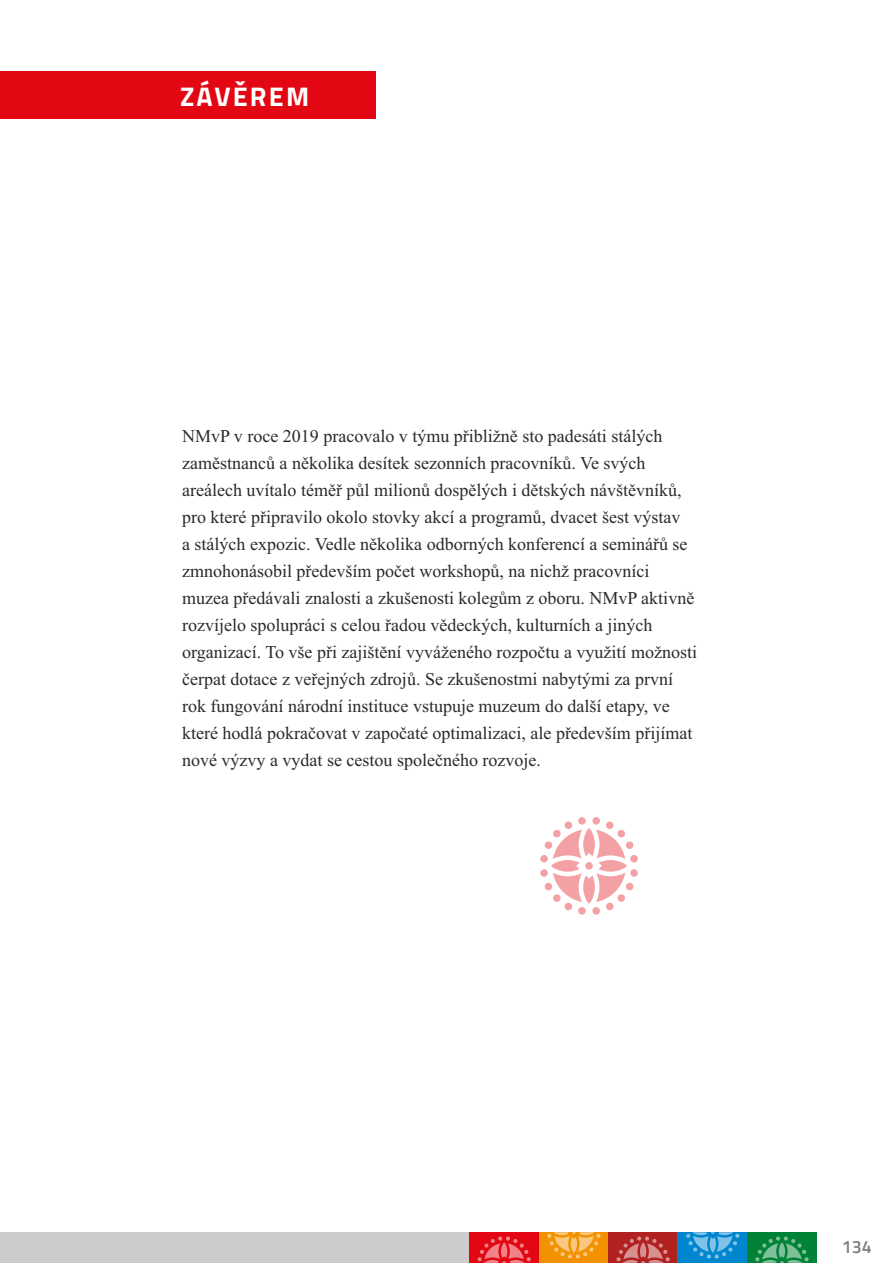
<style>
.page{position:relative;width:893px;height:1263px;background:#fff}
.page>*{position:absolute;margin:0;border:0;box-sizing:border-box;transform-origin:0 0}
.t1{font:700 27px "Titillium";letter-spacing:.08em;color:#fff}
.t2{font:18px/27px "Times New Roman";color:#2b2a29}
.t3{font:600 17.85px "Titillium";color:#808080}
</style>
<div class="page">
<div style="left:0;top:1232px;width:470px;height:31px;background:#ccc"></div>
<div style="left:539px;top:1232px;width:69px;height:31px;background:#f39200"></div>
<div style="left:608px;top:1232px;width:70px;height:31px;background:#b02120"></div>
<div style="left:678px;top:1232px;width:69px;height:31px;background:#0086ce"></div>
<div style="left:747px;top:1232px;width:69px;height:31px;background:#008237"></div>
<div style="left:470px;top:1232px;width:69px;height:31px;background:#e30613"></div>
<svg style="left:477px;top:1236px;width:54px;height:27px"></svg>
<svg style="left:547px;top:1232px;width:54px;height:26px"></svg>
<svg style="left:616px;top:1236px;width:54px;height:27px"></svg>
<svg style="left:686px;top:1232px;width:53px;height:26px"></svg>
<svg style="left:755px;top:1236px;width:54px;height:27px"></svg>
<div style="left:1px;top:71px;width:375px;height:47px;background:#e30613"></div>
<div style="left:592px;top:817px;width:8px;height:8px;background:#f4a1a6;border-radius:50%"></div>
<div style="left:630px;top:855px;width:8px;height:8px;background:#f4a1a6;border-radius:50%"></div>
<div style="left:630px;top:869px;width:8px;height:8px;background:#e30613;border-radius:50%;opacity:.38"></div>
<div style="left:592px;top:907px;width:8px;height:8px;background:#e30613;border-radius:50%;opacity:.38"></div>
<div style="left:578px;top:907px;width:8px;height:8px;background:#e30613;border-radius:50%;opacity:.38"></div>
<div style="left:540px;top:869px;width:8px;height:8px;background:#e30613;border-radius:50%;opacity:.38"></div>
<div style="left:540px;top:855px;width:8px;height:8px;background:#f4a1a6;border-radius:50%"></div>
<div style="left:578px;top:817px;width:8px;height:8px;background:#f4a1a6;border-radius:50%"></div>
<svg style="left:544px;top:821px;width:90px;height:90px"></svg>
<h1 class="t1" style="left:180px;top:85px;width:131px">ZÁVĚREM</h1>
<p class="t2" style="left:182px;top:424px;width:516px">NMvP v roce 2019 pracovalo v týmu přibližně sto padesáti stálých zaměstnanců a několika desítek sezonních pracovníků. Ve svých areálech uvítalo téměř půl milionů dospělých i dětských návštěvníků, pro které připravilo okolo stovky akcí a programů, dvacet šest výstav<br>a stálých expozic. Vedle několika odborných konferencí a seminářů se zmnohonásobil především počet workshopů, na nichž pracovníci muzea předávali znalosti a zkušenosti kolegům z oboru. NMvP aktivně rozvíjelo spolupráci s celou řadou vědeckých, kulturních a jiných organizací. To vše při zajištění vyváženého rozpočtu a využití možnosti čerpat dotace z veřejných zdrojů. Se zkušenostmi nabytými za první rok fungování národní instituce vstupuje muzeum do další etapy, ve které hodlá pokračovat v započaté optimalizaci, ale především přijímat nové výzvy a vydat se cestou společného rozvoje.</p>
<p class="t3" style="left:842px;top:1240px;width:32px">134</p>
</div>
